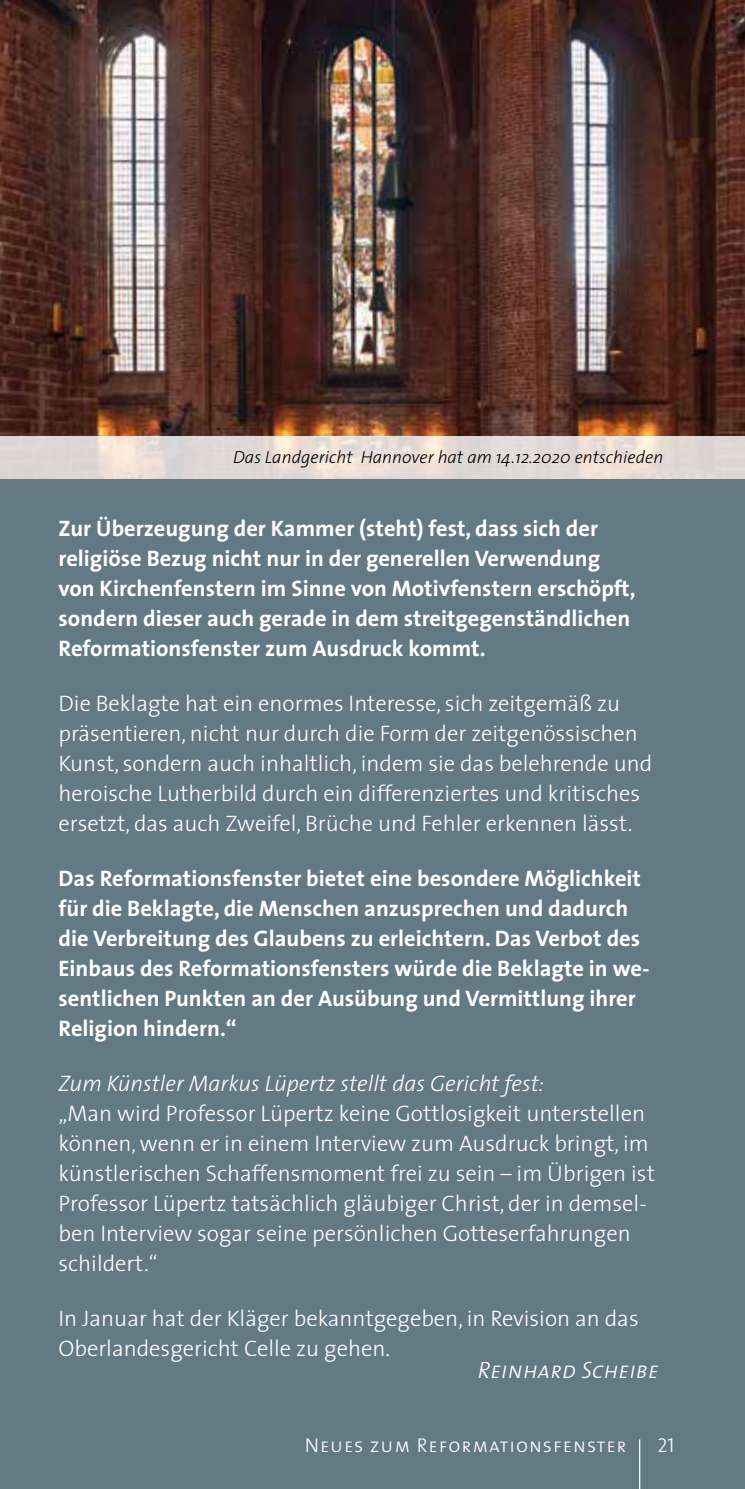
<style>
.page{position:relative;width:745px;height:1489px;background:#fff}
.page>*{position:absolute;margin:0;border:0;box-sizing:border-box;transform-origin:0 0}
.t1{font:italic 23.75px "The Sans Light Caps";color:#fff}
.t2{font:300 22.5px/30px "The Sans";color:#fff}
.t3{font:700 22.5px/30px "The Sans";color:#fff}
.t4{font:italic 300 22.5px "The Sans";color:#fff}
.t5{font:20px "The Sans Light Caps";letter-spacing:.05em;color:#fff}
.t6{font:italic 300 17.5px "The Sans";color:#000}
</style>
<div class="page">
<div style="left:0;top:0;width:744px;height:1488px;background:#637a85"></div>
<img style="left:0;top:0;width:744px;height:436px">
<hr style="left:638px;top:1439px;width:2px;height:49px;background:#fff">
<svg style="left:0;top:436px;width:744px;height:43px;fill:#e1d9d6"></svg>
<p class="t6" style="left:233px;top:442px;width:431px">Das Landgericht Hannover hat am 14.12.2020 entschieden</p>
<p class="t3" style="left:58px;top:513px;width:578px">Zur Überzeugung der Kammer (steht) fest, dass sich der religiöse Bezug nicht nur in der generellen Verwendung von Kirchenfenstern im Sinne von Motivfenstern erschöpft, sondern dieser auch gerade in dem streitgegenständlichen Reformationsfenster zum Ausdruck kommt.</p>
<p class="t2" style="left:58px;top:687px;width:595px">Die Beklagte hat ein enormes Interesse, sich zeitgemäß zu präsentieren, nicht nur durch die Form der zeitgenössischen Kunst, sondern auch inhaltlich, indem sie das belehrende und heroische Lutherbild durch ein differenziertes und kritisches ersetzt, das auch Zweifel, Brüche und Fehler erkennen lässt.</p>
<p class="t3" style="left:58px;top:862px;width:592px">Das Reformationsfenster bietet eine besondere Möglichkeit für die Beklagte, die Menschen anzusprechen und dadurch die Verbreitung des Glaubens zu erleichtern. Das Verbot des Einbaus des Reformationsfensters würde die Beklagte in we&shy;sentlichen Punkten an der Ausübung und Vermittlung ihrer Religion hindern.“</p>
<p class="t4" style="left:58px;top:1064px;width:487px">Zum Künstler Markus Lüpertz stellt das Gericht fest:</p>
<p class="t2" style="left:58px;top:1097px;width:597px">„Man wird Professor Lüpertz keine Gottlosigkeit unterstellen können, wenn er in einem Interview zum Ausdruck bringt, im künstlerischen Schaffensmoment frei zu sein – im Übrigen ist Professor Lüpertz tatsächlich gläubiger Christ, der in demsel&shy;ben Interview sogar seine persönlichen Gotteserfahrungen schildert.“</p>
<p class="t2" style="left:58px;top:1302px;width:581px">In Januar hat der Kläger bekanntgegeben, in Revision an das<br>Oberlandesgericht Celle zu gehen.</p>
<p class="t1" style="left:477px;top:1350px;width:182px">Reinhard Scheibe</p>
<p class="t5" style="left:304px;top:1428px;width:323px">Neues zum Reformationsfenster</p>
<p class="t5" style="left:657px;top:1428px;width:19px">21</p>
</div>
